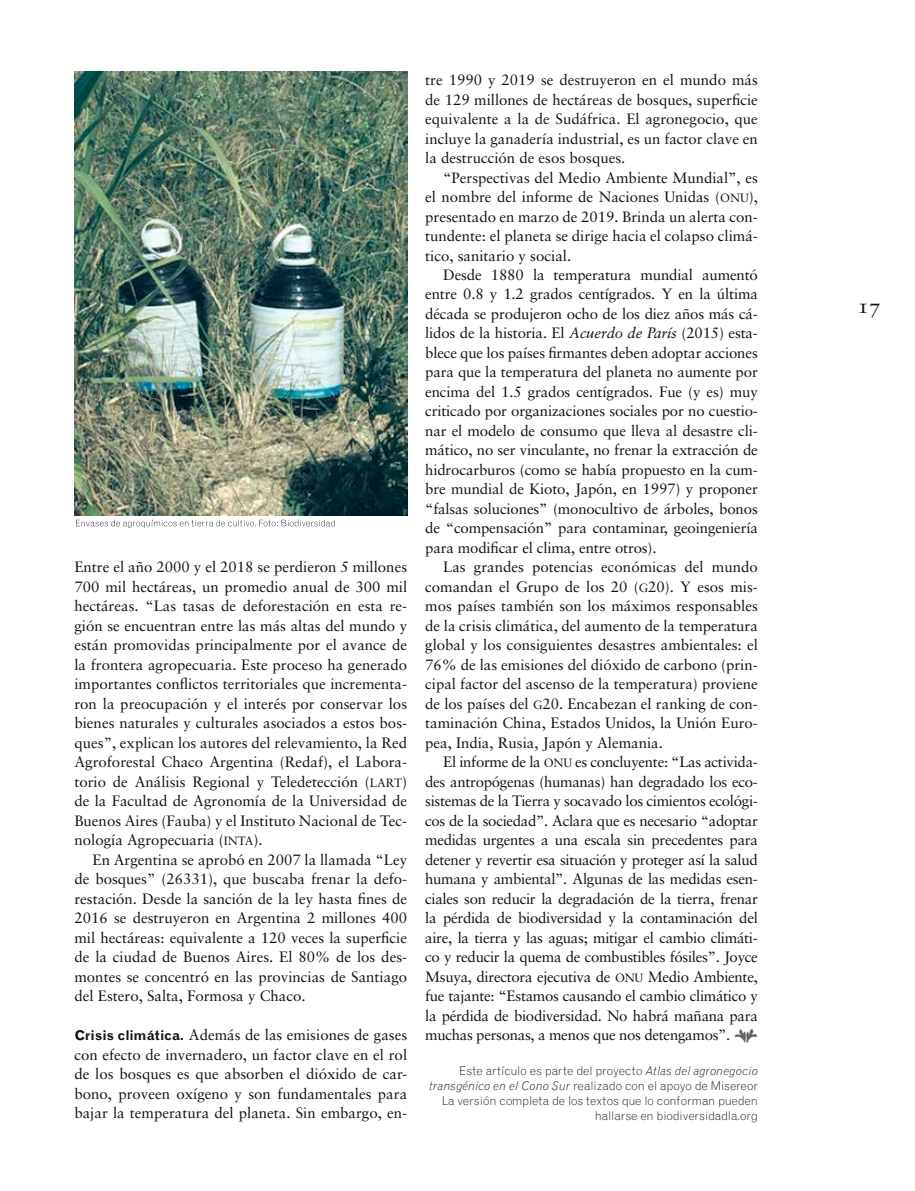
<style>
.page{position:relative;width:915px;height:1191px;background:#fff}
.page>*{position:absolute;margin:0;border:0;box-sizing:border-box;transform-origin:0 0}
.t1{font:21px "Sabon Roman SC";color:#121212}
.t2{font:15px/19.5px "Sabon";color:#121212;text-align:justify}
.t3{font:300 12px/15px "Grotesque";letter-spacing:-.01em;color:#121212;text-align:right}
.s1{font-size:12px}
.s2{font-family:"Grotesque";font-weight:700;font-size:13.5px}
.s3{font-family:"Sabon Italic Os F"}
.s4{color:#606362}
.s5{font-style:italic}
</style>
<div class="page">
<img style="left:74px;top:72px;width:333px;height:443px">
<svg style="left:76px;top:520px;width:258px;height:8px"></svg>
<p class="t2" style="left:74px;top:557px;width:334px">Entre el año 2000 y el 2018 se perdieron 5 millones 700 mil hectáreas, un promedio anual de 300 mil hectáreas. “Las tasas de deforestación en esta re&shy;gión se encuentran entre las más altas del mundo y están promovidas principalmente por el avance de la frontera agropecuaria. Este proceso ha generado importantes conflictos territoriales que incrementa&shy;ron la preocupación y el interés por conservar los bienes naturales y culturales asociados a estos bos&shy;ques”, explican los autores del relevamiento, la Red Agroforestal Chaco Argentina (Redaf), el Labora&shy;torio de Análisis Regional y Teledetección (<span class="s1">LART</span>) de la Facultad de Agronomía de la Universidad de Buenos Aires (Fauba) y el Instituto Nacional de Tec&shy;nología Agropecuaria (<span class="s1">INTA</span>).</p>
<p class="t2" style="left:74px;top:849px;width:334px;text-indent:18px">En Argentina se aprobó en 2007 la llamada “Ley de bosques” (26331), que buscaba frenar la defo&shy;restación. Desde la sanción de la ley hasta fines de 2016 se destruyeron en Argentina 2 millones 400 mil hectáreas: equivalente a 120 veces la superficie de la ciudad de Buenos Aires. El 80% de los des&shy;montes se concentró en las provincias de Santiago del Estero, Salta, Formosa y Chaco.</p>
<p class="t2" style="left:74px;top:1025px;width:334px"><span class="s2">Crisis climática.</span> Además de las emisiones de gases con efecto de invernadero, un factor clave en el rol de los bosques es que absorben el dióxido de car&shy;bono, proveen oxígeno y son fundamentales para bajar la temperatura del planeta. Sin embargo, en-</p>
<p class="t2" style="left:425px;top:70px;width:334px">tre 1990 y 2019 se destruyeron en el mundo más de 129 millones de hectáreas de bosques, superficie equivalente a la de Sudáfrica. El agronegocio, que incluye la ganadería industrial, es un factor clave en la destrucción de esos bosques.</p>
<p class="t2" style="left:425px;top:167px;width:334px;text-indent:18px">“Perspectivas del Medio Ambiente Mundial”, es el nombre del informe de Naciones Unidas (<span class="s1">ONU</span>), presentado en marzo de 2019. Brinda un alerta con&shy;tundente: el planeta se dirige hacia el colapso climá&shy;tico, sanitario y social.</p>
<p class="t2" style="left:425px;top:265px;width:334px;text-indent:18px">Desde 1880 la temperatura mundial aumentó entre 0.8 y 1.2 grados centígrados. Y en la última década se produjeron ocho de los diez años más cá&shy;lidos de la historia. El <span class="s3">Acuerdo de París</span> (2015) esta&shy;blece que los países firmantes deben adoptar acciones para que la temperatura del planeta no aumente por encima del 1.5 grados centígrados. Fue (y es) muy criticado por organizaciones sociales por no cuestio&shy;nar el modelo de consumo que lleva al desastre cli&shy;mático, no ser vinculante, no frenar la extracción de hidrocarburos (como se había propuesto en la cum&shy;bre mundial de Kioto, Japón, en 1997) y proponer “falsas soluciones” (monocultivo de árboles, bonos de “compensación” para contaminar, geoingeniería para modificar el clima, entre otros).</p>
<p class="t2" style="left:425px;top:557px;width:334px;text-indent:18px">Las grandes potencias económicas del mundo comandan el Grupo de los 20 (<span class="s1">G</span>20). Y esos mis&shy;mos países también son los máximos responsables de la crisis climática, del aumento de la temperatura global y los consiguientes desastres ambientales: el 76% de las emisiones del dióxido de carbono (prin&shy;cipal factor del ascenso de la temperatura) proviene de los países del <span class="s1">G</span>20. Encabezan el ranking de con&shy;taminación China, Estados Unidos, la Unión Euro&shy;pea, India, Rusia, Japón y Alemania.</p>
<p class="t2" style="left:425px;top:752px;width:334px;text-indent:18px">El informe de la <span class="s1">ONU</span> es concluyente: “Las activida&shy;des antropógenas (humanas) han degradado los eco&shy;sistemas de la Tierra y socavado los cimientos ecológi&shy;cos de la sociedad”. Aclara que es necesario “adoptar medidas urgentes a una escala sin precedentes para detener y revertir esa situación y proteger así la salud humana y ambiental”. Algunas de las medidas esen&shy;ciales son reducir la degradación de la tierra, frenar la pérdida de biodiversidad y la contaminación del aire, la tierra y las aguas; mitigar el cambio climáti&shy;co y reducir la quema de combustibles fósiles”. Joyce Msuya, directora ejecutiva de <span class="s1">ONU</span> Medio Ambiente, fue tajante: “Estamos causando el cambio climático y la pérdida de biodiversidad. No habrá mañana para muchas personas, a menos que nos detengamos”. <span class="s4">●</span></p>
<p class="t3" style="left:429px;top:1063px;width:330px">Este artículo es parte del proyecto <span class="s5">Atlas del agronegocio transgénico en el Cono Sur</span> realizado con el apoyo de Misereor La versión completa de los textos que lo conforman pueden hallarse en biodiversidadla.org</p>
<h1 class="t1" style="left:857px;top:293px;width:25px">17</h1>
</div>
